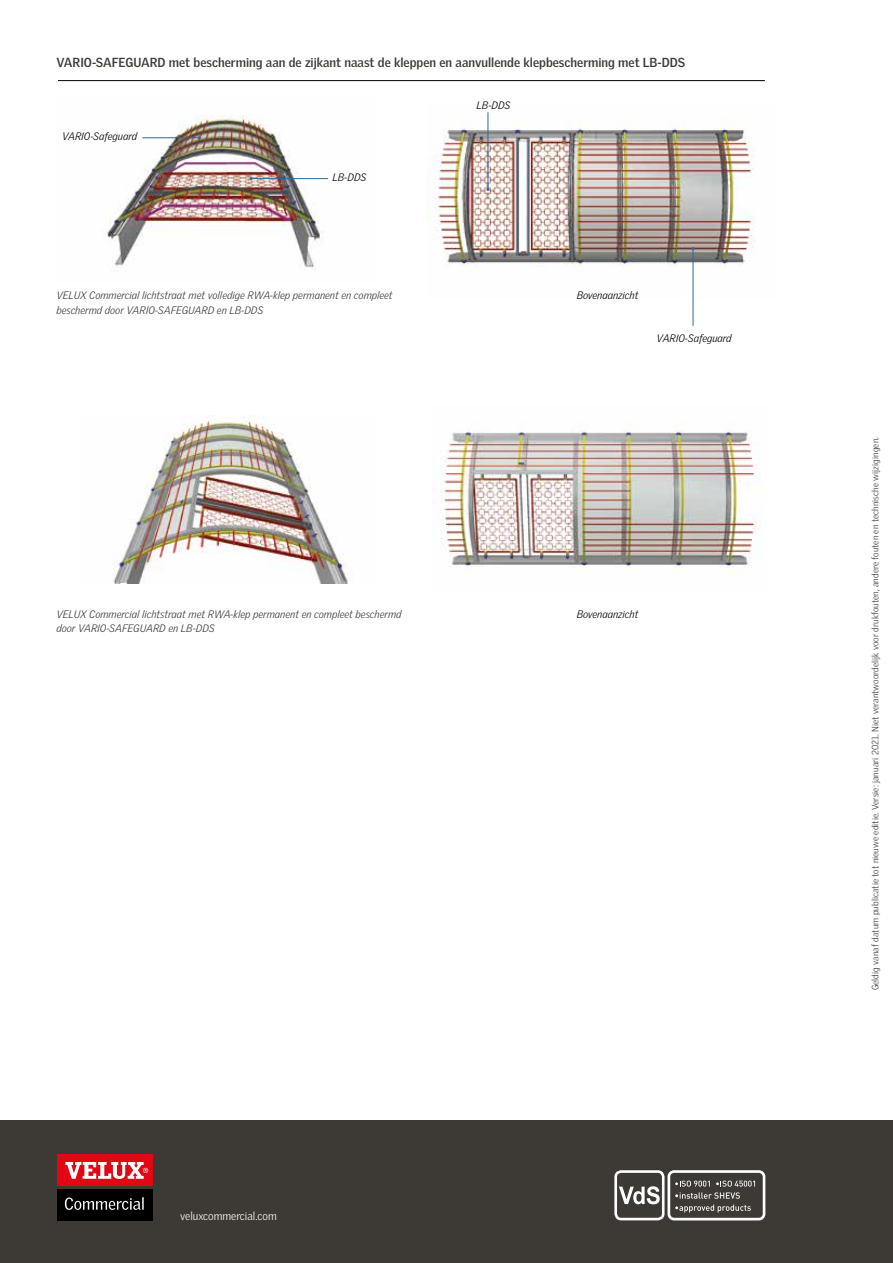
<style>
.page{position:relative;width:893px;height:1263px;background:#fff}
.page>*{position:absolute;margin:0;border:0;box-sizing:border-box;transform-origin:0 0}
.t1{font:700 12.75px "Velux Gothic";color:#3d3935}
.t2{font:300 11.25px "Velux Gothic";color:#fff}
.t3{font:italic 300 10.5px/14.2px "Velux Gothic";color:#3d3935}
.t4{font:italic 300 10.5px "Velux Gothic";color:#000}
.t5{font:300 9px "Velux Gothic";letter-spacing:.01em;color:#3d3935}
</style>
<div class="page">
<img style="left:107px;top:115px;width:222px;height:156px">
<img style="left:113px;top:415px;width:235px;height:169px">
<img style="left:440px;top:421px;width:320px;height:153px">
<img style="left:427px;top:112px;width:328px;height:188px">
<hr style="left:58px;top:80px;width:707px;height:1px;background:#000">
<hr style="left:693px;top:249px;width:1px;height:77px;background:#2e6999">
<hr style="left:488px;top:112px;width:1px;height:77px;background:#2e6999">
<hr style="left:251px;top:178px;width:77px;height:1px;background:#2e6999">
<hr style="left:142px;top:137px;width:57px;height:1px;background:#2e6999">
<div style="left:0;top:1120px;width:893px;height:143px;background:#3d3935"></div>
<div style="left:57px;top:1154px;width:96px;height:32px;background:#e30613"></div>
<svg style="left:65px;top:1162px;width:83px;height:17px"></svg>
<div style="left:57px;top:1189px;width:96px;height:31px;background:#000"></div>
<svg style="left:65px;top:1197px;width:79px;height:13px"></svg>
<div style="left:614px;top:1170px;width:51px;height:50px;border:3px solid #fff;border-radius:6px"></div>
<svg style="left:619px;top:1186px;width:41px;height:18px"></svg>
<svg style="left:675px;top:1180px;width:35px;height:6px"></svg>
<svg style="left:716px;top:1180px;width:39px;height:6px"></svg>
<svg style="left:675px;top:1192px;width:76px;height:20px"></svg>
<div style="left:667px;top:1170px;width:98px;height:50px;border:3px solid #fff;border-radius:5px"></div>
<p class="t1" style="left:57px;top:55px;width:630px">VARIO-SAFEGUARD met bescherming aan de zijkant naast de kleppen en aanvullende klepbescherming met LB-DDS</p>
<p class="t4" style="left:62px;top:130px;width:77px">VARIO-Safeguard</p>
<p class="t4" style="left:332px;top:171px;width:35px">LB-DDS</p>
<p class="t4" style="left:477px;top:99px;width:35px">LB-DDS</p>
<p class="t3" style="left:56px;top:288px;width:338px">VELUX Commercial lichtstraat met volledige RWA-klep permanent en compleet beschermd door VARIO-SAFEGUARD en LB-DDS</p>
<p class="t4" style="left:577px;top:289px;width:63px">Bovenaanzicht</p>
<p class="t4" style="left:657px;top:332px;width:77px">VARIO-Safeguard</p>
<p class="t3" style="left:56px;top:607px;width:347px">VELUX Commercial lichtstraat met RWA-klep permanent en compleet beschermd door VARIO-SAFEGUARD en LB-DDS</p>
<p class="t4" style="left:577px;top:608px;width:63px">Bovenaanzicht</p>
<p class="t2" style="left:180px;top:1210px;width:98px">veluxcommercial.com</p>
<p class="t5" style="left:870px;top:990px;width:555px;rotate:-90deg">Geldig vanaf datum publicatie tot nieuwe editie. Versie: januari 2021. Niet verantwoordelijk voor drukfouten, andere fouten en technische wijzigingen.</p>
</div>
